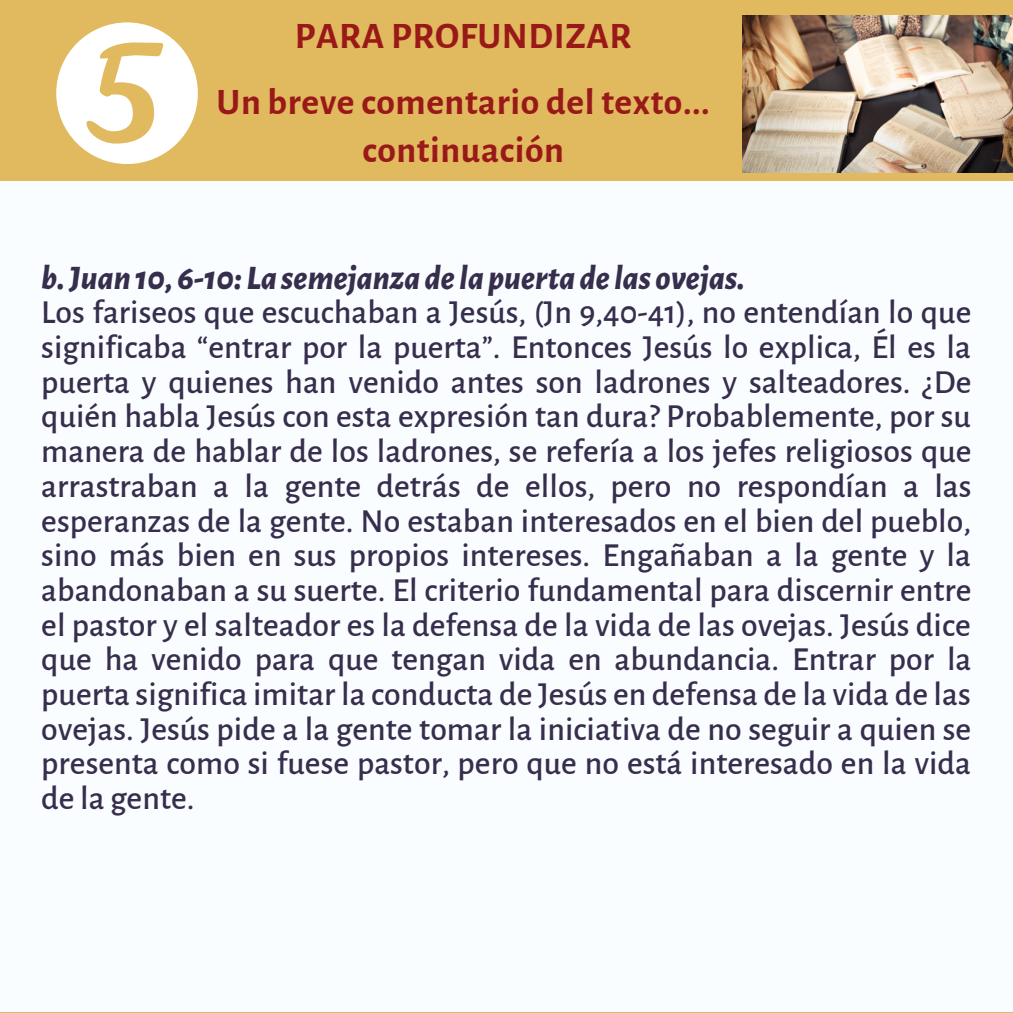
<style>
.page{position:relative;width:1013px;height:1013px;background:#fff}
.page>*{position:absolute;margin:0;border:0;box-sizing:border-box;transform-origin:0 0}
.t1{font:700 37.5px/66.5px "Alegreya Sans";letter-spacing:.015em;color:#991919;text-align:center}
.t2{font:500 33.75px/34.8px "Alegreya Sans";color:#362e4c;text-align:justify}
.t3{font:italic 800 33.75px "Alegreya Sans";color:#362e4c}
</style>
<div class="page">
<div style="left:0;top:0;width:1012px;height:1012px;background:#e1b95e"></div>
<div style="left:0;top:182px;width:1012px;height:829px;background:#fafdff"></div>
<img style="left:742px;top:15px;width:270px;height:158px">
<svg style="left:56px;top:22px;width:142px;height:142px"></svg>
<p class="t1" style="left:216px;top:3px;width:495px">PARA PROFUNDIZAR<br>Un breve comentario del texto...</p>
<p class="t1" style="left:362px;top:117px;width:203px">continuación</p>
<p class="t3" style="left:41px;top:261px;width:705px">b.Juan 10, 6-10: La semejanza de la puerta de las ovejas.</p>
<p class="t2" style="left:41px;top:296px;width:931px">Los fariseos que escuchaban a Jesús, (Jn 9,40-41), no entendían lo que significaba “entrar por la puerta”. Entonces Jesús lo explica, Él es la puerta y quienes han venido antes son ladrones y salteadores. ¿De quién habla Jesús con esta expresión tan dura? Probablemente, por su manera de hablar de los ladrones, se refería a los jefes religiosos que arrastraban a la gente detrás de ellos, pero no respondían a las esperanzas de la gente. No estaban interesados en el bien del pueblo, sino más bien en sus propios intereses. Engañaban a la gente y la abandonaban a su suerte. El criterio fundamental para discernir entre el pastor y el salteador es la defensa de la vida de las ovejas. Jesús dice que ha venido para que tengan vida en abundancia. Entrar por la puerta significa imitar la conducta de Jesús en defensa de la vida de las ovejas. Jesús pide a la gente tomar la iniciativa de no seguir a quien se presenta como si fuese pastor, pero que no está interesado en la vida de la gente.</p>
</div>
